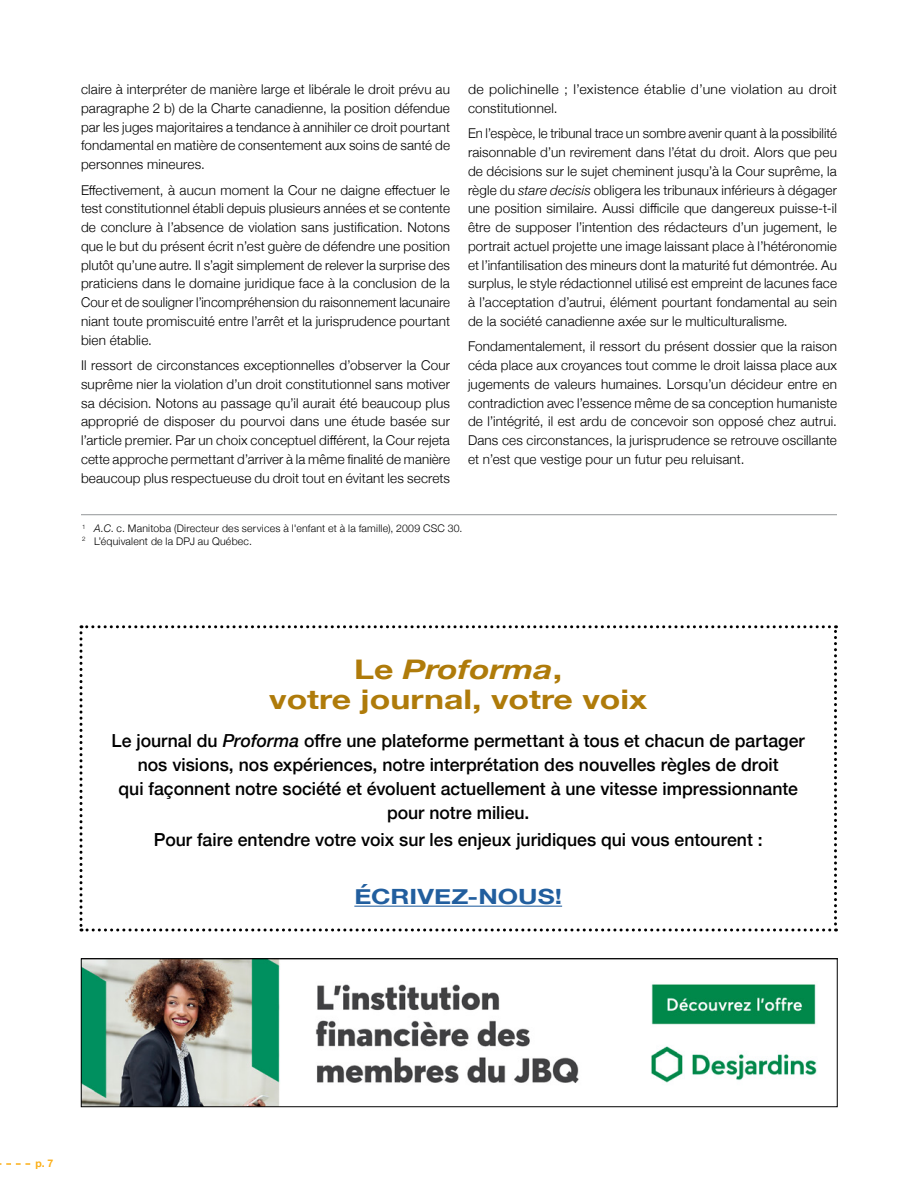
<style>
.page{position:relative;width:918px;height:1188px;background:#fff}
.page>*{position:absolute;margin:0;border:0;box-sizing:border-box;transform-origin:0 0}
.t1{font:700 27px/30px "Helvetica Neue";color:#af7b0a;text-align:center;scale:1.25 1}
.t2{font:700 21px "Helvetica Neue";color:#215e9e;scale:1.25 1}
.t3{font:500 18px/24px "Helvetica Neue";color:#000;text-align:center}
.t4{font:300 13.5px/18.8px "Helvetica Neue";letter-spacing:.01em;color:#000;text-align:justify}
.t5{font:300 13.5px/18.8px "Helvetica Neue";letter-spacing:.01em;color:#000;scale:1.04 1}
.t6{font:300 10.5px/12.6px "Helvetica Neue";letter-spacing:.02em;color:#000}
.t7{font:700 10.5px "Helvetica Neue";color:#fcaf17}
.s1{font-style:italic}
</style>
<div class="page">
<svg style="left:0;top:1163px;width:30px;height:2px"></svg>
<hr style="left:81px;top:514px;width:756px;height:1px;background:#939598">
<img style="left:83px;top:961px;width:734px;height:144px">
<div style="left:81px;top:959px;width:757px;height:148px;border:1px solid #000"></div>
<svg style="left:80px;top:625px;width:757px;height:307px"></svg>
<p class="t4" style="left:81px;top:79px;width:371px">claire à interpréter de manière large et libérale le droit prévu au paragraphe 2 b) de la Charte canadienne, la position défendue par les juges majoritaires a tendance à annihiler ce droit pourtant fondamental en matière de consentement aux soins de santé de personnes mineures.</p>
<p class="t4" style="left:81px;top:179px;width:371px">Effectivement, à aucun moment la Cour ne daigne effectuer le test constitutionnel établi depuis plusieurs années et se contente de conclure à l’absence de violation sans justification. Notons que le but du présent écrit n’est guère de défendre une position plutôt qu’une autre. Il s’agit simplement de relever la surprise des praticiens dans le domaine juridique face à la conclusion de la Cour et de souligner l’incompréhension du raisonnement lacunaire niant toute promiscuité entre l’arrêt et la jurisprudence pourtant bien établie.</p>
<p class="t4" style="left:81px;top:355px;width:371px">Il ressort de circonstances exceptionnelles d’observer la Cour suprême nier la violation d’un droit constitutionnel sans motiver sa décision. Notons au passage qu’il aurait été beaucoup plus approprié de disposer du pourvoi dans une étude basée sur l’article premier. Par un choix conceptuel différent, la Cour rejeta cette approche permettant d’arriver à la même finalité de manière beaucoup plus respectueuse du droit tout en évitant les secrets</p>
<p class="t5" style="left:468px;top:79px;width:356px">de polichinelle ; l’existence établie d’une violation au droit constitutionnel.</p>
<p class="t4" style="left:468px;top:123px;width:371px">En l’espèce, le tribunal trace un sombre avenir quant à la possibilité raisonnable d’un revirement dans l’état du droit. Alors que peu de décisions sur le sujet cheminent jusqu’à la Cour suprême, la règle du <span class="s1">stare decisis</span> obligera les tribunaux inférieurs à dégager une position similaire. Aussi difficile que dangereux puisse-t-il être de supposer l’intention des rédacteurs d’un jugement, le portrait actuel projette une image laissant place à l’hétéronomie et l’infantilisation des mineurs dont la maturité fut démontrée. Au surplus, le style rédactionnel utilisé est empreint de lacunes face à l’acceptation d’autrui, élément pourtant fondamental au sein de la société canadienne axée sur le multiculturalisme.</p>
<p class="t4" style="left:468px;top:336px;width:371px">Fondamentalement, il ressort du présent dossier que la raison céda place aux croyances tout comme le droit laissa place aux jugements de valeurs humaines. Lorsqu’un décideur entre en contradiction avec l’essence même de sa conception humaniste de l’intégrité, il est ardu de concevoir son opposé chez autrui.<br>Dans ces circonstances, la jurisprudence se retrouve oscillante et n’est que vestige pour un futur peu reluisant.</p>
<p class="t6" style="left:82px;top:521px;width:382px"><sup>1</sup> <span class="s1">A.C</span>. c. Manitoba (Directeur des services à l'enfant et à la famille), 2009 CSC 30.<br><sup>2</sup> L’équivalent de la DPJ au Québec.</p>
<h1 class="t1" style="left:269px;top:655px;width:304px">Le <span class="s1">Proforma</span>,<br>votre journal, votre voix</h1>
<p class="t3" style="left:112px;top:727px;width:695px">Le journal du <span class="s1">Proforma</span> offre une plateforme permettant à tous et chacun de partager nos visions, nos expériences, notre interprétation des nouvelles règles de droit<br>qui façonnent notre société et évoluent actuellement à une vitesse impressionnante pour notre milieu.</p>
<h3 class="t3" style="left:154px;top:826px;width:610px">Pour faire entendre votre voix sur les enjeux juridiques qui vous entourent :</h3>
<h2 class="t2" style="left:354px;top:880px;width:168px">ÉCRIVEZ-NOUS!</h2>
<p class="t7" style="left:36px;top:1155px;width:19px">p. 7</p>
</div>
